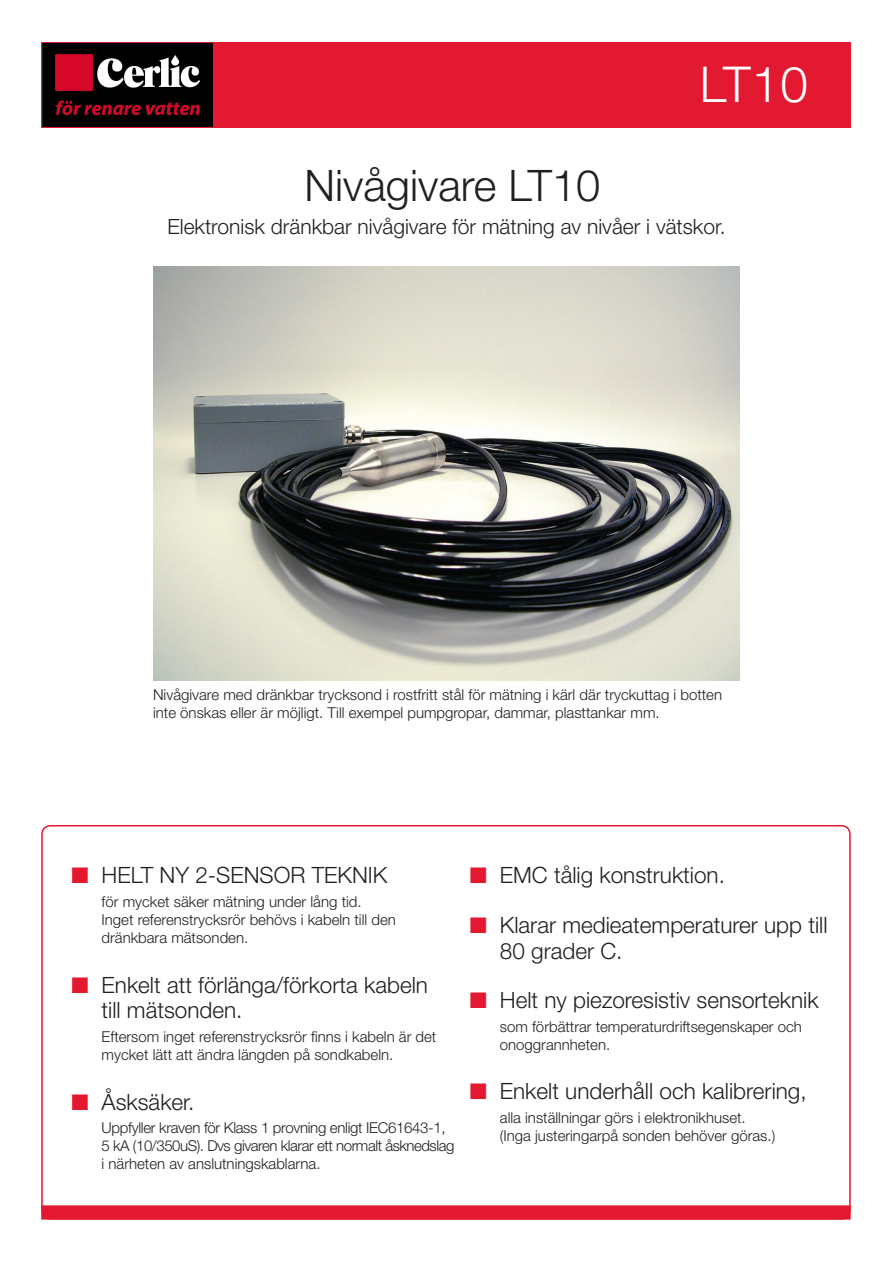
<style>
.page{position:relative;width:893px;height:1263px;background:#fff}
.page>*{position:absolute;margin:0;border:0;box-sizing:border-box;transform-origin:0 0}
.t1{font:300 49.5px "Helvetica Neue";color:#fff}
.t2{font:300 43.5px "Helvetica Neue";color:#231f20}
.t3{font:300 22.5px/25.5px "Helvetica Neue";color:#231f20}
.t4{font:300 21px "Helvetica Neue";color:#231f20}
.t5{font:300 15px/18px "Helvetica Neue";color:#231f20}
.t6{font:300 15px/18px "Helvetica Neue";letter-spacing:-.02em;color:#231f20}
.s1{color:#e21931}
</style>
<div class="page">
<div style="left:42px;top:43px;width:809px;height:85px;background:#e21931"></div>
<div style="left:41px;top:1205px;width:810px;height:14px;background:#e21931;border:2px solid #e21931"></div>
<img style="left:154px;top:266px;width:585px;height:415px">
<img style="left:42px;top:43px;width:170px;height:84px">
<h1 class="t1" style="left:700px;top:54px;width:110px">LT10</h1>
<h2 class="t2" style="left:305px;top:159px;width:297px">Nivågivare LT10</h2>
<h3 class="t4" style="left:167px;top:214px;width:560px">Elektronisk dränkbar nivågivare för mätning av nivåer i vätskor.</h3>
<p class="t5" style="left:153px;top:685px;width:571px">Nivågivare med dränkbar trycksond i rostfritt stål för mätning i kärl där tryckuttag i botten inte önskas eller är möjligt. Till exempel pumpgropar, dammar, plasttankar mm.</p>
<h3 class="t3" style="left:72px;top:862px;width:317px"><span class="s1">■</span> HELT NY 2-SENSOR TEKNIK</h3>
<p class="t5" style="left:102px;top:892px;width:296px">för mycket säker mätning under lång tid.<br>Inget referenstrycksrör behövs i kabeln till den dränkbara mätsonden.</p>
<h3 class="t3" style="left:102px;top:971px;width:328px;text-indent:-30px"><span class="s1">■</span> Enkelt att förlänga/förkorta kabeln till mätsonden.</h3>
<p class="t5" style="left:102px;top:1027px;width:336px">Eftersom inget referenstrycksrör finns i kabeln är det mycket lätt att ändra längden på sondkabeln.</p>
<h3 class="t3" style="left:72px;top:1088px;width:124px"><span class="s1">■</span> Åsksäker.</h3>
<p class="t6" style="left:102px;top:1118px;width:354px">Uppfyller kraven för Klass 1 provning enligt IEC61643-1,<br>5 kA (10/350uS). Dvs givaren klarar ett normalt åsknedslag i närheten av anslutningskablarna.</p>
<h3 class="t3" style="left:470px;top:862px;width:257px"><span class="s1">■</span> EMC tålig konstruktion.</h3>
<h3 class="t3" style="left:500px;top:912px;width:329px;text-indent:-30px"><span class="s1">■</span> Klarar medieatemperaturer upp till<br>80 grader C.</h3>
<h3 class="t3" style="left:470px;top:987px;width:350px"><span class="s1">■</span> Helt ny piezoresistiv sensorteknik</h3>
<p class="t5" style="left:500px;top:1017px;width:304px">som förbättrar temperaturdriftsegenskaper och onoggrannheten.</p>
<h3 class="t3" style="left:470px;top:1078px;width:338px"><span class="s1">■</span> Enkelt underhåll och kalibrering,</h3>
<p class="t5" style="left:500px;top:1108px;width:277px">alla inställningar görs i elektronikhuset. (Inga justeringarpå sonden behöver göras.)</p>
</div>
